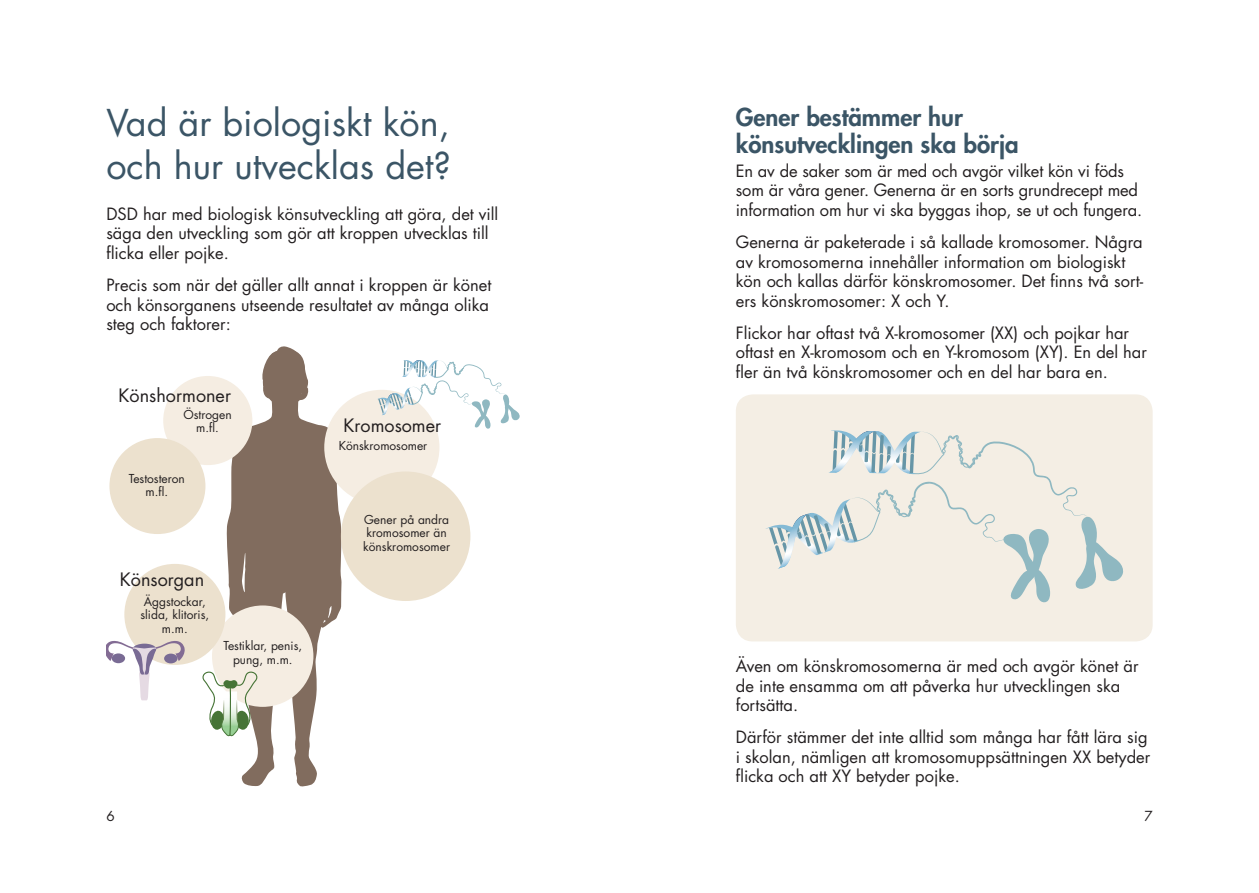
<style>
.page{position:relative;width:1259px;height:893px;background:#fff}
.page>*{position:absolute;margin:0;border:0;box-sizing:border-box;transform-origin:0 0}
.rubrik_1{font:36px/43.2px "Futura Std";color:#3b5566}
.rubrik_2{font:800 24px/27px "Futura Std";color:#3b5566}
.rubrik_3{font:18px "Futura Std";color:#231f20}
.brödtext{font:16.5px/19.5px "Futura Std";color:#231f20}
.t1{font:13.5px "Futura Std";color:#231f20}
.brödtext-2{font:12px/13.5px "Futura Std";color:#231f20;text-align:center}
</style>
<div class="page">
<div style="left:736px;top:394px;width:416px;height:247px;background:#f4eee4;border-radius:17px"></div>
<svg style="left:226px;top:398px;width:117px;height:389px;fill:#816c5e"></svg>
<svg style="left:242px;top:552px;width:3px;height:40px"></svg>
<svg style="left:323px;top:606px;width:9px;height:17px"></svg>
<svg style="left:260px;top:346px;width:50px;height:61px"></svg>
<div style="left:163px;top:376px;width:89px;height:89px;background:#f5ede2;border-radius:50%"></div>
<div style="left:212px;top:605px;width:101px;height:102px;background:#f5ede2;border-radius:50%"></div>
<div style="left:324px;top:390px;width:115px;height:115px;background:#f5ede2;border-radius:50%"></div>
<div style="left:341px;top:471px;width:129px;height:130px;background:#ece1ce;border-radius:50%"></div>
<div style="left:109px;top:438px;width:96px;height:96px;background:#ece1ce;border-radius:50%"></div>
<div style="left:124px;top:564px;width:101px;height:101px;background:#ece1ce;border-radius:50%"></div>
<svg style="left:106px;top:641px;width:79px;height:59px"></svg>
<svg style="left:202px;top:668px;width:56px;height:69px"></svg>
<svg style="left:377px;top:360px;width:143px;height:69px"></svg>
<svg style="left:766px;top:430px;width:357px;height:173px"></svg>
<p class="rubrik_1" style="left:106px;top:102px;width:346px">Vad är biologiskt kön, och hur utvecklas det?</p>
<p class="brödtext" style="left:106px;top:204px;width:393px">DSD har med biologisk könsutveckling att göra, det vill säga den utveckling som gör att kroppen utvecklas till flicka eller pojke.</p>
<p class="brödtext" style="left:106px;top:276px;width:386px">Precis som när det gäller allt annat i kroppen är könet och könsorganens utseende resultatet av många olika steg och faktorer:</p>
<p class="rubrik_3" style="left:119px;top:383px;width:114px">Könshormoner</p>
<p class="brödtext-2" style="left:183px;top:408px;width:50px">Östrogen m.fl.</p>
<p class="rubrik_3" style="left:343px;top:414px;width:99px">Kromosomer</p>
<p class="brödtext-2" style="left:129px;top:472px;width:58px">Testosteron m.fl.</p>
<p class="rubrik_3" style="left:120px;top:568px;width:86px">Könsorgan</p>
<p class="brödtext-2" style="left:140px;top:595px;width:70px">Äggstockar, slida, klitoris, m.m.</p>
<p class="brödtext-2" style="left:223px;top:639px;width:80px">Testiklar, penis, pung, m.m.</p>
<p class="brödtext-2" style="left:339px;top:439px;width:90px">Könskromosomer</p>
<p class="brödtext-2" style="left:363px;top:513px;width:88px;text-align:left">Gener på andra kromosomer än könskromosomer</p>
<p class="rubrik_2" style="left:736px;top:104px;width:284px">Gener bestämmer hur könsutvecklingen ska börja</p>
<p class="brödtext" style="left:736px;top:161px;width:408px">En av de saker som är med och avgör vilket kön vi föds som är våra gener. Generna är en sorts grundrecept med information om hur vi ska byggas ihop, se ut och fungera.</p>
<p class="brödtext" style="left:736px;top:232px;width:409px">Generna är paketerade i så kallade kromosomer. Några av kromosomerna innehåller information om biologiskt kön och kallas därför könskromosomer. Det finns två sort&shy;ers könskromosomer: X och Y.</p>
<p class="brödtext" style="left:736px;top:323px;width:413px">Flickor har oftast två X-kromosomer (XX) och pojkar har oftast en X-kromosom och en Y-kromosom (XY). En del har fler än två könskromosomer och en del har bara en.</p>
<p class="brödtext" style="left:736px;top:656px;width:404px">Även om könskromosomerna är med och avgör könet är de inte ensamma om att påverka hur utvecklingen ska fortsätta.</p>
<p class="brödtext" style="left:736px;top:728px;width:416px">Därför stämmer det inte alltid som många har fått lära sig i skolan, nämligen att kromosomuppsättningen XX betyder flicka och att XY betyder pojke.</p>
<p class="t1" style="left:106px;top:808px;width:10px">6</p>
<p class="t1" style="left:1144px;top:808px;width:10px">7</p>
</div>
